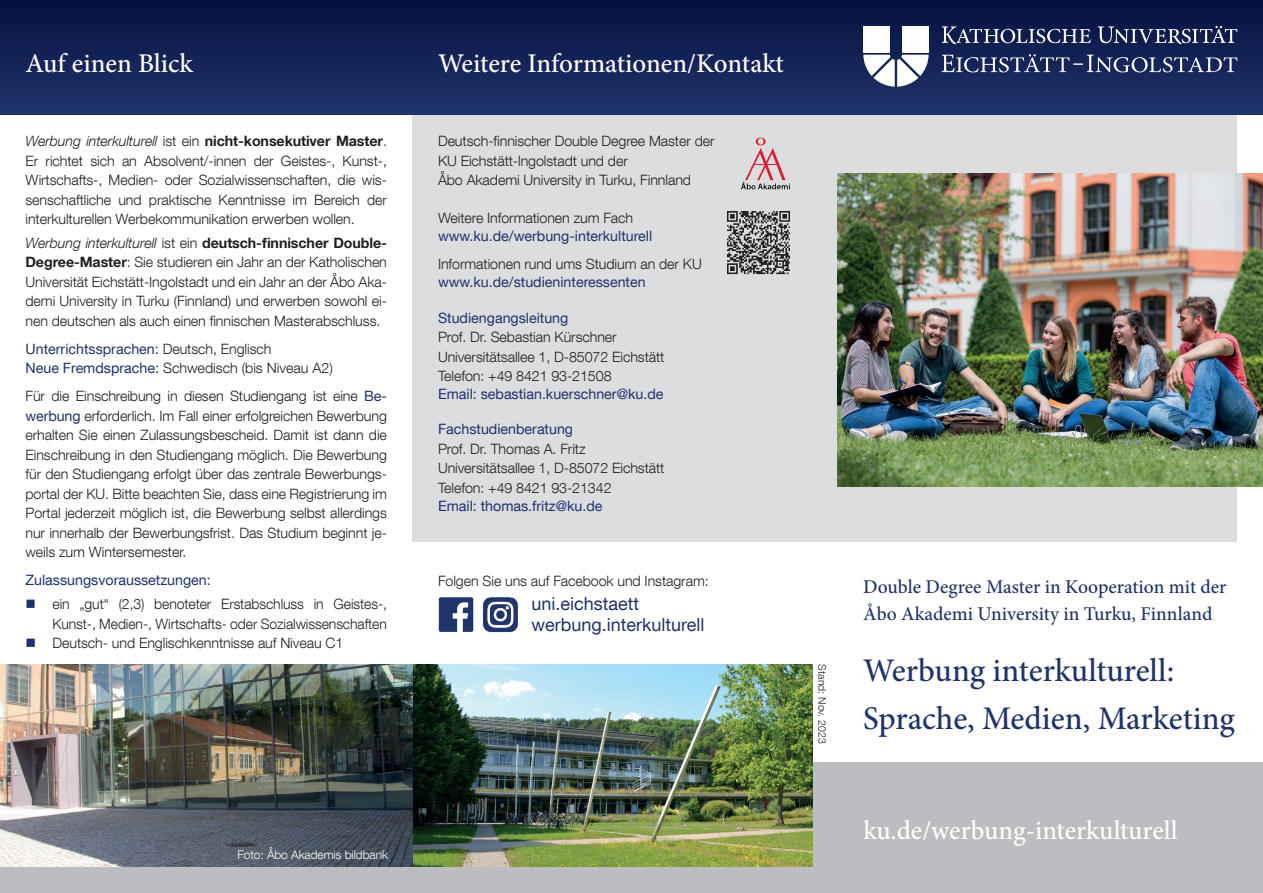
<style>
.page{position:relative;width:1263px;height:893px;background:#fff}
.page>*{position:absolute;margin:0;border:0;box-sizing:border-box;transform-origin:0 0}
.t1{font:500 33px/48px "Minion Pro";letter-spacing:-.005em;color:#1f326b}
.t2{font:500 27px "Minion Pro";letter-spacing:-.005em;color:#fff}
.t3{font:500 19.5px/27px "Minion Pro";color:#1f326b}
.t4{font:18px/20.5px "Helvetica Neue LT Com";color:#1f326b}
.t5{font:300 14.25px/19.5px "Helvetica Neue LT Com";letter-spacing:-.005em;color:#231f20}
.t6{font:14.25px "Helvetica Neue LT Com";color:#1f326b}
.t7{font:300 12px "Helvetica Neue LT Com";letter-spacing:-.005em;color:#fff}
.t8{font:300 10.5px "Helvetica Neue LT Com";color:#231f20}
.s1{font-style:italic}
.s2{font-weight:700}
.s3{font-weight:400;color:#1f326b}
.s4{color:#1f326b}
</style>
<div class="page">
<div style="left:412px;top:115px;width:825px;height:427px;background:#dcdddf"></div>
<div style="left:0;top:0;width:1263px;height:115px;background:linear-gradient(to bottom,#051140,#21346d)"></div>
<div style="left:0;top:762px;width:1263px;height:131px;background:#bcbdc0"></div>
<img style="left:838px;top:173px;width:425px;height:314px">
<svg style="left:941px;top:54px;width:296px;height:18px;background:#44517a"></svg>
<svg style="left:942px;top:26px;width:295px;height:18px;background:#444f75"></svg>
<div style="left:863px;top:26px;width:27px;height:27px;background:#fff"></div>
<div style="left:902px;top:26px;width:27px;height:27px;background:#fff"></div>
<svg style="left:863px;top:55px;width:66px;height:32px"></svg>
<img style="left:0;top:664px;width:812px;height:203px">
<img style="left:741px;top:137px;width:49px;height:52px">
<img style="left:438px;top:597px;width:80px;height:36px">
<img style="left:727px;top:211px;width:63px;height:64px">
<h2 class="t2" style="left:26px;top:45px;width:169px">Auf einen Blick</h2>
<p class="t5" style="left:26px;top:131px;width:363px;text-align:justify"><span class="s1">Werbung interkulturell</span> ist ein <span class="s2">nicht-konsekutiver Master</span>.<br>Er richtet sich an Absolvent/-innen der Geistes-, Kunst-, Wirtschafts-, Medien- oder Sozialwissenschaften, die wis&shy;senschaftliche und praktische Kenntnisse im Bereich der interkulturellen Werbekommunikation erwerben wollen.</p>
<p class="t5" style="left:26px;top:233px;width:363px;text-align:justify"><span class="s1">Werbung interkulturell</span> ist ein <span class="s2">deutsch-finnischer Double-Degree-Master</span>: Sie studieren ein Jahr an der Katholischen Universität Eichstätt-Ingolstadt und ein Jahr an der Åbo Aka&shy;demi University in Turku (Finnland) und erwerben sowohl ei&shy;nen deutschen als auch einen finnischen Masterabschluss.</p>
<p class="t5" style="left:26px;top:339px;width:309px"><span class="s3">Unterrichtssprachen:</span> Deutsch, Englisch<br><span class="s3">Neue Fremdsprache:</span> Schwedisch (bis Niveau A2)</p>
<p class="t5" style="left:26px;top:386px;width:363px;text-align:justify">Für die Einschreibung in diesen Studiengang ist eine <span class="s3">Be&shy;werbung</span> erforderlich. Im Fall einer erfolgreichen Bewerbung erhalten Sie einen Zulassungsbescheid. Damit ist dann die Einschreibung in den Studiengang möglich. Die Bewerbung für den Studiengang erfolgt über das zentrale Bewerbungs&shy;portal der KU. Bitte beachten Sie, dass eine Registrierung im Portal jederzeit möglich ist, die Bewerbung selbst allerdings nur innerhalb der Bewerbungsfrist. Das Studium beginnt je&shy;weils zum Wintersemester.</p>
<p class="t6" style="left:26px;top:572px;width:187px">Zulassungsvoraussetzungen:</p>
<p class="t5" style="left:26px;top:594px;width:363px;text-align:right"><span class="s4">■</span> ein „gut“ (2,3) benoteter Erstabschluss in Geistes-,<br>Kunst-, Medien-, Wirtschafts- oder Sozialwissenschaften</p>
<p class="t5" style="left:26px;top:633px;width:319px"><span class="s4">■</span> Deutsch- und Englischkenntnisse auf Niveau C1</p>
<p class="t7" style="left:237px;top:847px;width:152px">Foto: Åbo Akademis bildbank</p>
<h2 class="t2" style="left:438px;top:45px;width:347px">Weitere Informationen/Kontakt</h2>
<p class="t5" style="left:438px;top:131px;width:278px">Deutsch-finnischer Double Degree Master der<br>KU Eichstätt-lngolstadt und der<br>Åbo Akademi University in Turku, Finnland</p>
<p class="t5" style="left:438px;top:208px;width:197px">Weitere Informationen zum Fach</p>
<p class="t6" style="left:438px;top:227px;width:216px">www.ku.de/werbung-interkulturell</p>
<p class="t5" style="left:438px;top:254px;width:265px">Informationen rund ums Studium an der KU</p>
<p class="t6" style="left:438px;top:273px;width:209px">www.ku.de/studieninteressenten</p>
<p class="t6" style="left:438px;top:309px;width:132px">Studiengangsleitung</p>
<p class="t5" style="left:438px;top:327px;width:228px">Prof. Dr. Sebastian Kürschner<br>Universitätsallee 1, D-85072 Eichstätt<br>Telefon: +49 8421 93-21508</p>
<p class="t6" style="left:438px;top:385px;width:227px">Email: sebastian.kuerschner@ku.de</p>
<p class="t6" style="left:438px;top:420px;width:137px">Fachstudienberatung</p>
<p class="t5" style="left:438px;top:439px;width:228px">Prof. Dr. Thomas A. Fritz<br>Universitätsallee 1, D-85072 Eichstätt<br>Telefon: +49 8421 93-21342</p>
<p class="t6" style="left:438px;top:497px;width:166px">Email: thomas.fritz@ku.de</p>
<p class="t5" style="left:438px;top:571px;width:272px">Folgen Sie uns auf Facebook und Instagram:</p>
<p class="t4" style="left:531px;top:593px;width:175px">uni.eichstaett werbung.interkulturell</p>
<p class="t8" style="left:829px;top:664px;width:81px;rotate:90deg">Stand: Nov. 2023</p>
<h3 class="t3" style="left:863px;top:573px;width:365px">Double Degree Master in Kooperation mit der<br>Åbo Akademi University in Turku, Finnland</h3>
<h1 class="t1" style="left:863px;top:646px;width:373px">Werbung interkulturell:<br>Sprache, Medien, Marketing</h1>
<h2 class="t2" style="left:863px;top:812px;width:316px">ku.de/werbung-interkulturell</h2>
</div>
